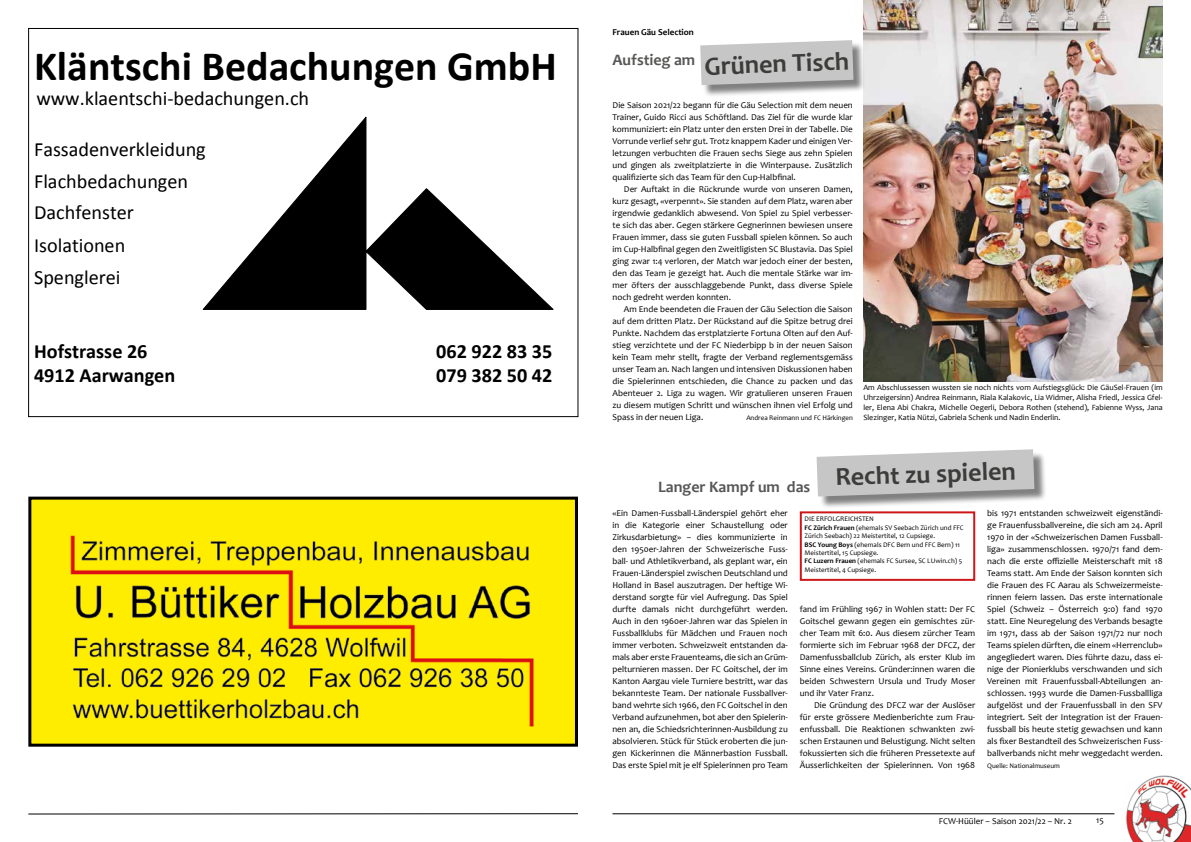
<style>
.page{position:relative;width:1191px;height:842px;background:#fff}
.page>*{position:absolute;margin:0;border:0;box-sizing:border-box;transform-origin:0 0}
.t1{font:700 41.9px "Calibri";color:#000}
.t2{font:700 26px "Candara";color:#3c3c3b}
.t3{font:20.2px/32px "Calibri";color:#000}
.t4{font:700 20.2px "Calibri";color:#000}
.t5{font:700 16px "Candara";color:#575756}
.t6{font:9px/12px "Candara";color:#000;text-align:justify}
.t7{font:700 9px "Candara";color:#000}
.t8{font:8px/10px "Candara";color:#000;text-align:justify}
.t9{font:7px/8.4px "Candara";color:#000}
.s1{font-weight:700}
</style>
<div class="page">
<img style="left:1126px;top:775px;width:65px;height:67px">
<hr style="left:612px;top:814px;width:502px;height:1px;background:#000">
<svg style="left:202px;top:116px;width:352px;height:194px"></svg>
<img style="left:32px;top:501px;width:542px;height:242px">
<div style="left:28px;top:497px;width:550px;height:250px;border:3px solid #000"></div>
<svg style="left:28px;top:813px;width:550px;height:1px"></svg>
<div style="left:818px;top:451px;width:228px;height:58px;background:#000;opacity:.5"></div>
<svg style="left:816px;top:449px;width:218px;height:47px;background:#c6c6c6"></svg>
<img style="left:863px;top:0;width:299px;height:381px">
<div style="left:800px;top:511px;width:175px;height:70px;border:2px solid #cd1719"></div>
<div style="left:702px;top:42px;width:163px;height:55px;background:#000;opacity:.5"></div>
<svg style="left:700px;top:40px;width:153px;height:45px;background:#c5c5c5"></svg>
<h1 class="t1" style="left:34px;top:39px;width:524px">Kläntschi Bedachungen GmbH</h1>
<h3 class="t3" style="left:36px;top:83px;width:274px">www.klaentschi-bedachungen.ch</h3>
<h3 class="t3" style="left:34px;top:133px;width:173px">Fassadenverkleidung<br>Flachbedachungen<br>Dachfenster<br>Isolationen<br>Spenglerei</h3>
<h3 class="t4" style="left:34px;top:338px;width:115px">Hofstrasse 26</h3>
<h3 class="t4" style="left:436px;top:338px;width:118px">062 922 83 35</h3>
<h3 class="t4" style="left:34px;top:363px;width:143px">4912 Aarwangen</h3>
<h3 class="t4" style="left:436px;top:363px;width:118px">079 382 50 42</h3>
<p class="t7" style="left:612px;top:26px;width:83px">Frauen Gäu Selection</p>
<h3 class="t5" style="left:612px;top:50px;width:84px">Aufstieg am</h3>
<h2 class="t2" style="left:704px;top:50px;width:146px;rotate:-2deg">Grünen Tisch</h2>
<p class="t6" style="left:612px;top:99px;width:242px">Die Saison 2021/22 begann für die Gäu Selection mit dem neuen Trainer, Guido Ricci aus Schöftland. Das Ziel für die wurde klar kommuniziert: ein Platz unter den ersten Drei in der Tabelle. Die Vorrunde verlief sehr gut. Trotz knappem Kader und einigen Ver&shy;letzungen verbuchten die Frauen sechs Siege aus zehn Spielen und gingen als zweitplatzierte in die Winterpause. Zusätzlich qualifizierte sich das Team für den Cup-Halbfinal.</p>
<p class="t6" style="left:612px;top:183px;width:242px;text-indent:11px">Der Auftakt in die Rückrunde wurde von unseren Damen, kurz gesagt, «verpennt». Sie standen auf dem Platz, waren aber irgendwie gedanklich abwesend. Von Spiel zu Spiel verbesser&shy;te sich das aber. Gegen stärkere Gegnerinnen bewiesen unsere Frauen immer, dass sie guten Fussball spielen können. So auch im Cup-Halbfinal gegen den Zweitligisten SC Blustavia. Das Spiel ging zwar 1:4 verloren, der Match war jedoch einer der besten, den das Team je gezeigt hat. Auch die mentale Stärke war im&shy;mer öfters der ausschlaggebende Punkt, dass diverse Spiele noch gedreht werden konnten.</p>
<p class="t6" style="left:612px;top:303px;width:242px;text-indent:11px">Am Ende beendeten die Frauen der Gäu Selection die Saison auf dem dritten Platz. Der Rückstand auf die Spitze betrug drei Punkte. Nachdem das erstplatzierte Fortuna Olten auf den Auf&shy;stieg verzichtete und der FC Niederbipp b in der neuen Saison kein Team mehr stellt, fragte der Verband reglementsgemäss unser Team an. Nach langen und intensiven Diskussionen haben die Spielerinnen entschieden, die Chance zu packen und das Abenteuer 2. Liga zu wagen. Wir gratulieren unseren Frauen zu diesem mutigen Schritt und wünschen ihnen viel Erfolg und Spass in der neuen Liga.</p>
<p class="t9" style="left:746px;top:413px;width:108px">Andrea Reinmann und FC Härkingen</p>
<p class="t8" style="left:863px;top:382px;width:301px">Am Abschlussessen wussten sie noch nichts vom Aufstiegsglück: Die GäuSel-Frauen (im Uhrzeigersinn) Andrea Reinmann, Riala Kalakovic, Lia Widmer, Alisha Friedl, Jessica Gfel&shy;ler, Elena Abi Chakra, Michelle Oegerli, Debora Rothen (stehend), Fabienne Wyss, Jana Slezinger, Katia Nützi, Gabriela Schenk und Nadin Enderlin.</p>
<h3 class="t5" style="left:658px;top:477px;width:154px">Langer Kampf um das</h3>
<h2 class="t2" style="left:835px;top:461px;width:182px;rotate:-2deg">Recht zu spielen</h2>
<p class="t6" style="left:612px;top:507px;width:177px">«Ein Damen-Fussball-Länderspiel gehört eher in die Kategorie einer Schaustellung oder Zirkusdarbietung» – dies kommunizierte in den 1950er-Jahren der Schweizerische Fuss&shy;ball- und Athletikverband, als geplant war, ein Frauen-Länderspiel zwischen Deutschland und Holland in Basel auszutragen. Der heftige Wi&shy;derstand sorgte für viel Aufregung. Das Spiel durfte damals nicht durchgeführt werden.<br>Auch in den 1960er-Jahren war das Spielen in Fussballklubs für Mädchen und Frauen noch immer verboten. Schweizweit entstanden da&shy;mals aber erste Frauenteams, die sich an Grüm&shy;pelturnieren massen. Der FC Goitschel, der im Kanton Aargau viele Turniere bestritt, war das bekannteste Team. Der nationale Fussballver&shy;band wehrte sich 1966, den FC Goitschel in den Verband aufzunehmen, bot aber den Spielerin&shy;nen an, die Schiedsrichterinnen-Ausbildung zu absolvieren. Stück für Stück eroberten die jun&shy;gen Kickerinnen die Männerbastion Fussball.<br>Das erste Spiel mit je elf Spielerinnen pro Team</p>
<p class="t9" style="left:804px;top:515px;width:161px">DIE ERFOLGREICHSTEN<br><span class="s1">FC Zürich Frauen</span> (ehemals SV Seebach Zürich und FFC Zürich Seebach) 22 Meistertitel, 12 Cupsiege.<br><span class="s1">BSC Young Boys</span> (ehemals DFC Bern und FFC Bern) 11<br>Meistertitel, 15 Cupsiege.<br><span class="s1">FC Luzern Frauen</span> (ehemals FC Sursee, SC LUwin.ch) 5<br>Meistertitel, 4 Cupsiege.</p>
<p class="t6" style="left:800px;top:603px;width:177px">fand im Frühling 1967 in Wohlen statt: Der FC Goitschel gewann gegen ein gemischtes zür&shy;cher Team mit 6:0. Aus diesem zürcher Team formierte sich im Februar 1968 der DFCZ, der Damenfussballclub Zürich, als erster Klub im Sinne eines Vereins. Gründer:innen waren die beiden Schwestern Ursula und Trudy Moser und ihr Vater Franz.</p>
<p class="t6" style="left:800px;top:699px;width:177px;text-indent:14px">Die Gründung des DFCZ war der Auslöser für erste grössere Medienberichte zum Frau&shy;enfussball. Die Reaktionen schwankten zwi&shy;schen Erstaunen und Belustigung. Nicht selten fokussierten sich die früheren Pressetexte auf Äusserlichkeiten der Spielerinnen. Von 1968</p>
<p class="t6" style="left:987px;top:507px;width:177px">bis 1971 entstanden schweizweit eigenständi&shy;ge Frauenfussballvereine, die sich am 24. April 1970 in der «Schweizerischen Damen Fussball&shy;liga» zusammenschlossen. 1970/71 fand dem&shy;nach die erste offizielle Meisterschaft mit 18<br>Teams statt. Am Ende der Saison konnten sich die Frauen des FC Aarau als Schweizermeiste&shy;rinnen feiern lassen. Das erste internationale Spiel (Schweiz – Österreich 9:0) fand 1970 statt. Eine Neuregelung des Verbands besagte im 1971, dass ab der Saison 1971/72 nur noch Teams spielen dürften, die einem «Herrenclub» angegliedert waren. Dies führte dazu, dass ei&shy;nige der Pionierklubs verschwanden und sich Vereinen mit Frauenfussball-Abteilungen an&shy;schlossen. 1993 wurde die Damen-Fussballliga aufgelöst und der Frauenfussball in den SFV integriert. Seit der Integration ist der Frauen&shy;fussball bis heute stetig gewachsen und kann als fixer Bestandteil des Schweizerischen Fuss&shy;ballverbands nicht mehr weggedacht werden.</p>
<p class="t9" style="left:987px;top:761px;width:74px">Quelle: Nationalmuseum</p>
<p class="t6" style="left:938px;top:814px;width:135px">FCW-Hüüler – Saison 2021/22 – Nr. 2</p>
<p class="t6" style="left:1096px;top:814px;width:9px">15</p>
</div>
